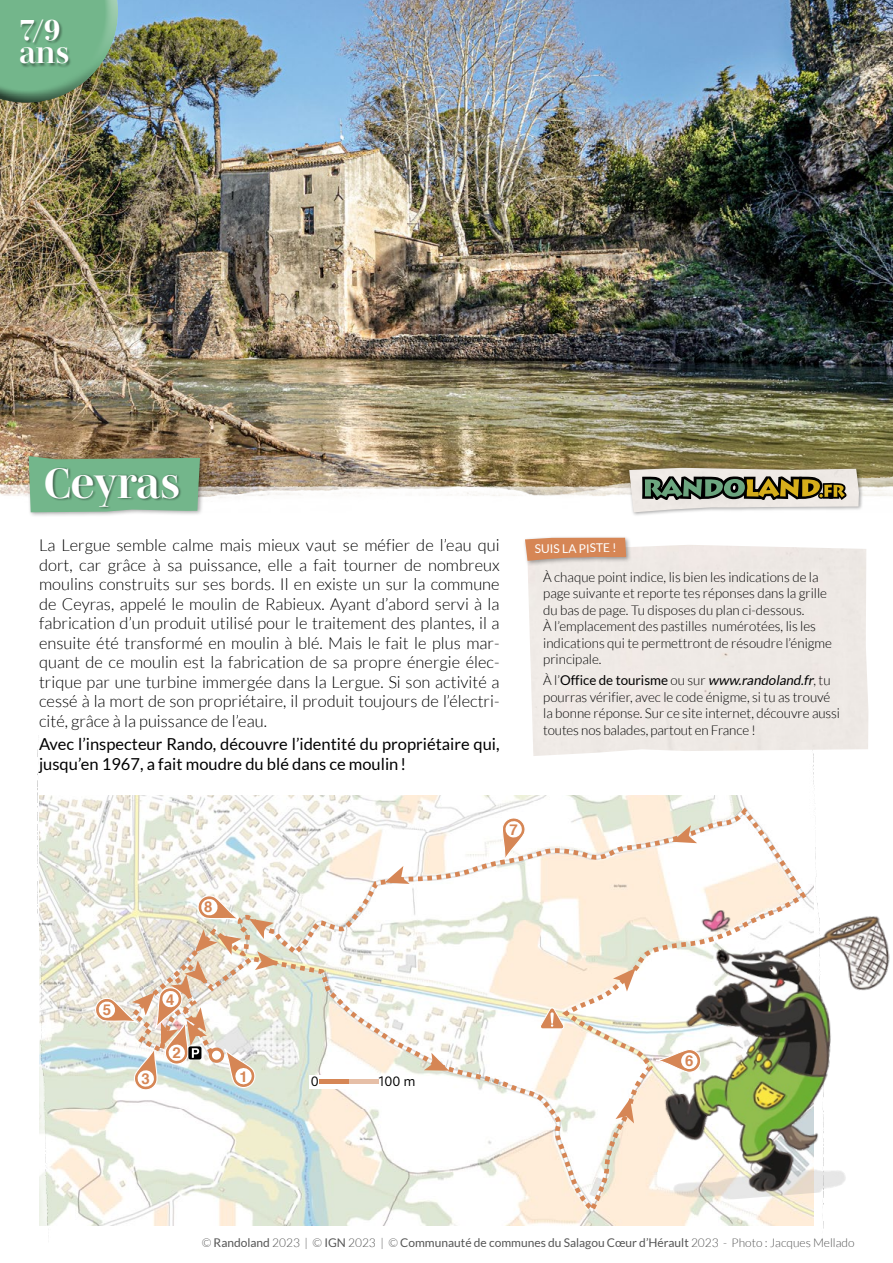
<style>
.page{position:relative;width:893px;height:1263px;background:#fff}
.page>*{position:absolute;margin:0;border:0;box-sizing:border-box;transform-origin:0 0}
.t1{font:700 43.5px "Mencken Std Head";color:#fff}
.t2{font:700 30px/25.5px "Mencken Std Head";color:#fff}
.t3{font:300 16.5px/19.5px "Lato";color:#000;text-align:justify}
.t4{font:16.5px/19.5px "Lato";color:#000}
.t5{font:700 15px "Helvetica";color:#d68655}
.t6{font:300 14.4px "Bliss 2";color:#000}
.t7{font:300 13.5px/16.5px "Lato";color:#000}
.t8{font:12px "Lato";color:#555}
.t9{font:12px "Lato";color:#fff}
.s1{font-family:"Lato";font-weight:300}
.s2{font-weight:400}
.s3{font-weight:400;font-style:italic}
.s4{font-weight:300}
</style>
<div class="page">
<img style="left:0;top:0;width:893px;height:462px">
<img style="left:61px;top:796px;width:738px;height:429px">
<svg style="left:128px;top:803px;width:671px;height:415px"></svg>
<svg style="left:539px;top:1006px;width:25px;height:24px"></svg>
<div style="left:0;top:0;width:132px;height:83px;background:#fff;opacity:.55"></div>
<div style="left:0;top:0;width:107px;height:105px;background:#000;opacity:.66"></div>
<div style="left:20px;top:19px;width:51px;height:48px;background:#000;opacity:.35"></div>
<img style="left:0;top:462px;width:893px;height:36px">
<div style="left:26px;top:453px;width:179px;height:65px;background:#000;opacity:.35"></div>
<svg style="left:29px;top:456px;width:171px;height:56px;background:#7aae87"></svg>
<div style="left:46px;top:467px;width:136px;height:42px;background:#000;opacity:.45"></div>
<img style="left:37px;top:749px;width:24px;height:477px">
<img style="left:799px;top:756px;width:25px;height:486px">
<div style="left:627px;top:466px;width:237px;height:51px;background:#000;opacity:.35"></div>
<img style="left:629px;top:468px;width:230px;height:44px">
<svg style="left:643px;top:477px;width:203px;height:22px;background:#666a43"></svg>
<div style="left:641px;top:475px;width:207px;height:26px;border:1px solid #fff"></div>
<div style="left:522px;top:535px;width:110px;height:31px;background:#000;opacity:.35"></div>
<svg style="left:525px;top:538px;width:101px;height:23px;background:#d38e64"></svg>
<img style="left:604px;top:897px;width:286px;height:311px">
<svg style="left:94px;top:894px;width:185px;height:197px"></svg>
<h2 class="t2" style="left:19px;top:14px;width:52px">7<span class="s1">/</span>9 ans</h2>
<h1 class="t1" style="left:44px;top:458px;width:137px">Ceyras</h1>
<p class="t3" style="left:39px;top:535px;width:462px">La Lergue semble calme mais mieux vaut se méfier de l’eau qui dort, car grâce à sa puissance, elle a fait tourner de nombreux moulins construits sur ses bords. Il en existe un sur la commune de Ceyras, appelé le moulin de Rabieux. Ayant d’abord servi à la fabrication d’un produit utilisé pour le traitement des plantes, il a ensuite été transformé en moulin à blé. Mais le fait le plus mar&shy;quant de ce moulin est la fabrication de sa propre énergie élec&shy;trique par une turbine immergée dans la Lergue. Si son activité a cessé à la mort de son propriétaire, il produit toujours de l’électri&shy;cité, grâce à la puissance de l’eau.</p>
<p class="t4" style="left:39px;top:734px;width:462px">Avec l’inspecteur Rando, découvre l’identité du propriétaire qui, jusqu’en 1967, a fait moudre du blé dans ce moulin!</p>
<p class="t9" style="left:534px;top:542px;width:83px;rotate:-1deg">SUIS LA PISTE !</p>
<p class="t7" style="left:543px;top:569px;width:290px">À chaque point indice, lis bien les indications de la page suivante et reporte tes réponses dans la grille du bas de page. Tu disposes du plan ci-dessous.<br>À l’emplacement des pastilles numérotées, lis les indications qui te permettront de résoudre l’énigme principale.</p>
<p class="t7" style="left:543px;top:672px;width:298px">À l’<span class="s2">Office de tourisme</span> ou sur <span class="s3">www.randoland.fr</span>, tu pourras vérifier, avec le code énigme, si tu as trouvé la bonne réponse. Sur ce site internet, découvre aussi toutes nos balades, partout en France !</p>
<p class="t5" style="left:509px;top:817px;width:10px">7</p>
<p class="t5" style="left:204px;top:895px;width:10px">8</p>
<p class="t5" style="left:103px;top:997px;width:10px">5</p>
<p class="t5" style="left:172px;top:1040px;width:10px">2</p>
<p class="t5" style="left:141px;top:1066px;width:10px">3</p>
<p class="t5" style="left:239px;top:1064px;width:10px">1</p>
<p class="t6" style="left:311px;top:1073px;width:9px">0</p>
<p class="t6" style="left:379px;top:1072px;width:38px">100 m</p>
<p class="t5" style="left:685px;top:1048px;width:10px">6</p>
<p class="t8" style="left:202px;top:1235px;width:654px"><span class="s4">©</span> Randoland <span class="s4">2023 | ©</span> IGN <span class="s4">2023 | ©</span> Communauté de communes du Salagou Cœur d’Hérault <span class="s4">2023 - Photo : Jacques Mellado</span></p>
</div>
